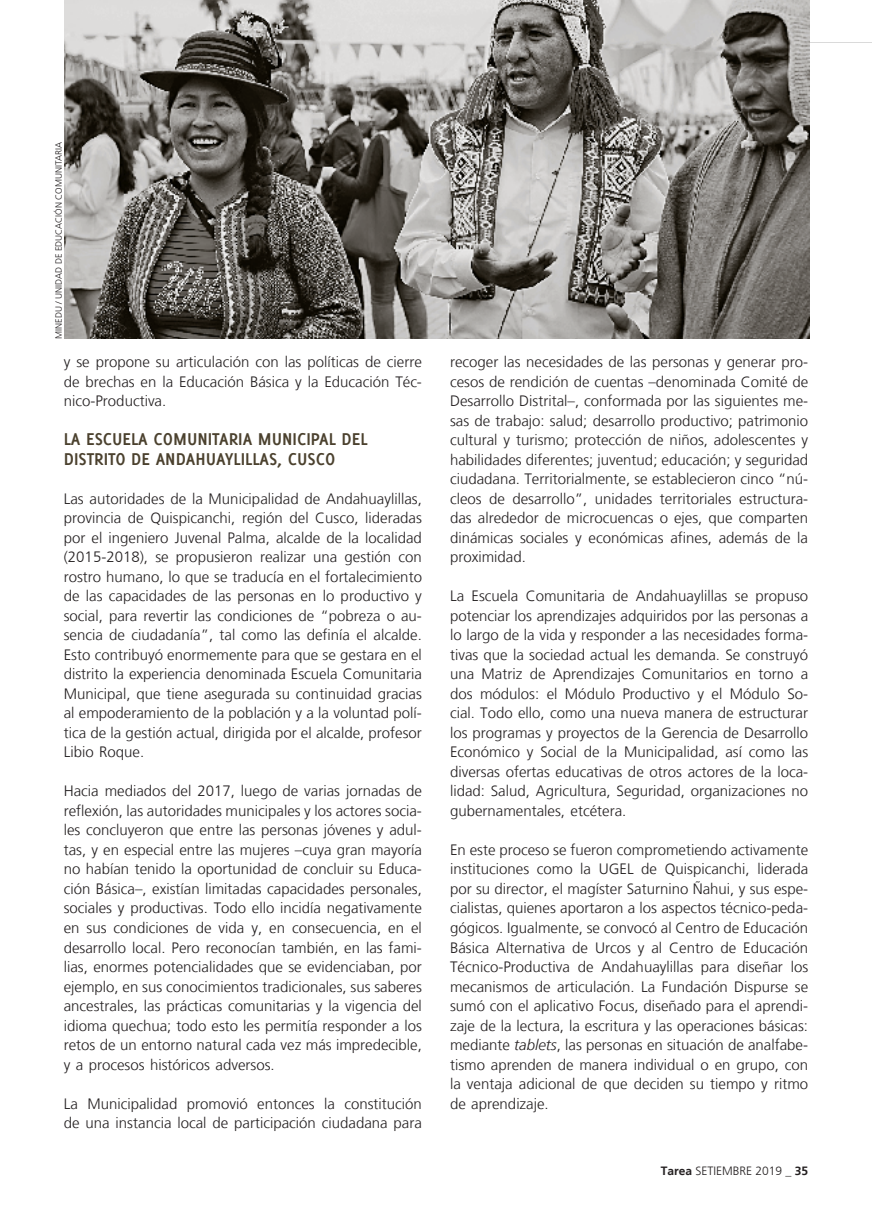
<style>
.page{position:relative;width:872px;height:1212px;background:#fff}
.page>*{position:absolute;margin:0;border:0;box-sizing:border-box;transform-origin:0 0}
.t1{font:700 18.75px/19.5px "Delicious";color:#4b412e}
.t2{font:300 15px/19.5px "Frutiger LT";color:#231f20;text-align:justify}
.t3{font:300 12px "Frutiger LT";color:#231f20}
.t4{font:300 9px "Frutiger LT";color:#231f20}
.s1{font-style:italic}
.s2{font-family:"Frutiger";font-weight:700}
</style>
<div class="page">
<img style="left:65px;top:0;width:744px;height:339px">
<p class="t4" style="left:53px;top:339px;width:199px;rotate:-90deg">MINEDU / UNIDAD DE EDUCACIÓN COMUNITARIA</p>
<p class="t2" style="left:64px;top:353px;width:360px">y se propone su articulación con las políticas de cierre de brechas en la Educación Básica y la Educación Téc&shy;nico-Productiva.</p>
<p class="t1" style="left:64px;top:429px;width:305px">LA ESCUELA COMUNITARIA MUNICIPAL DEL<br>DISTRITO DE ANDAHUAYLILLAS, CUSCO</p>
<p class="t2" style="left:64px;top:489px;width:360px">Las autoridades de la Municipalidad de Andahuaylillas, provincia de Quispicanchi, región del Cusco, lideradas por el ingeniero Juvenal Palma, alcalde de la localidad (2015-2018), se propusieron realizar una gestión con rostro humano, lo que se traducía en el fortalecimiento de las capacidades de las personas en lo productivo y social, para revertir las condiciones de “pobreza o au&shy;sencia de ciudadanía”, tal como las definía el alcalde.<br>Esto contribuyó enormemente para que se gestara en el distrito la experiencia denominada Escuela Comunitaria Municipal, que tiene asegurada su continuidad gracias al empoderamiento de la población y a la voluntad polí&shy;tica de la gestión actual, dirigida por el alcalde, profesor Libio Roque.</p>
<p class="t2" style="left:64px;top:782px;width:360px">Hacia mediados del 2017, luego de varias jornadas de reflexión, las autoridades municipales y los actores socia&shy;les concluyeron que entre las personas jóvenes y adul&shy;tas, y en especial entre las mujeres –cuya gran mayoría no habían tenido la oportunidad de concluir su Educa&shy;ción Básica–, existían limitadas capacidades personales, sociales y productivas. Todo ello incidía negativamente en sus condiciones de vida y, en consecuencia, en el desarrollo local. Pero reconocían también, en las fami&shy;lias, enormes potencialidades que se evidenciaban, por ejemplo, en sus conocimientos tradicionales, sus saberes ancestrales, las prácticas comunitarias y la vigencia del idioma quechua; todo esto les permitía responder a los retos de un entorno natural cada vez más impredecible, y a procesos históricos adversos.</p>
<p class="t2" style="left:64px;top:1094px;width:360px">La Municipalidad promovió entonces la constitución de una instancia local de participación ciudadana para</p>
<p class="t2" style="left:450px;top:353px;width:360px">recoger las necesidades de las personas y generar pro&shy;cesos de rendición de cuentas –denominada Comité de Desarrollo Distrital–, conformada por las siguientes me&shy;sas de trabajo: salud; desarrollo productivo; patrimonio cultural y turismo; protección de niños, adolescentes y habilidades diferentes; juventud; educación; y seguridad ciudadana. Territorialmente, se establecieron cinco “nú&shy;cleos de desarrollo”, unidades territoriales estructura&shy;das alrededor de microcuencas o ejes, que comparten dinámicas sociales y económicas afines, además de la proximidad.</p>
<p class="t2" style="left:450px;top:587px;width:360px">La Escuela Comunitaria de Andahuaylillas se propuso potenciar los aprendizajes adquiridos por las personas a lo largo de la vida y responder a las necesidades forma&shy;tivas que la sociedad actual les demanda. Se construyó una Matriz de Aprendizajes Comunitarios en torno a dos módulos: el Módulo Productivo y el Módulo So&shy;cial. Todo ello, como una nueva manera de estructurar los programas y proyectos de la Gerencia de Desarrollo Económico y Social de la Municipalidad, así como las diversas ofertas educativas de otros actores de la loca&shy;lidad: Salud, Agricultura, Seguridad, organizaciones no gubernamentales, etcétera.</p>
<p class="t2" style="left:450px;top:840px;width:360px">En este proceso se fueron comprometiendo activamente instituciones como la UGEL de Quispicanchi, liderada por su director, el magíster Saturnino Ñahui, y sus espe&shy;cialistas, quienes aportaron a los aspectos técnico-peda&shy;gógicos. Igualmente, se convocó al Centro de Educación Básica Alternativa de Urcos y al Centro de Educación Técnico-Productiva de Andahuaylillas para diseñar los mecanismos de articulación. La Fundación Dispurse se sumó con el aplicativo Focus, diseñado para el aprendi&shy;zaje de la lectura, la escritura y las operaciones básicas: mediante <span class="s1">tablets</span>, las personas en situación de analfabe&shy;tismo aprenden de manera individual o en grupo, con la ventaja adicional de que deciden su tiempo y ritmo de aprendizaje.</p>
<p class="t3" style="left:660px;top:1164px;width:149px"><span class="s2">Tarea</span> SETIEMBRE 2019 _ <span class="s2">35</span></p>
</div>
